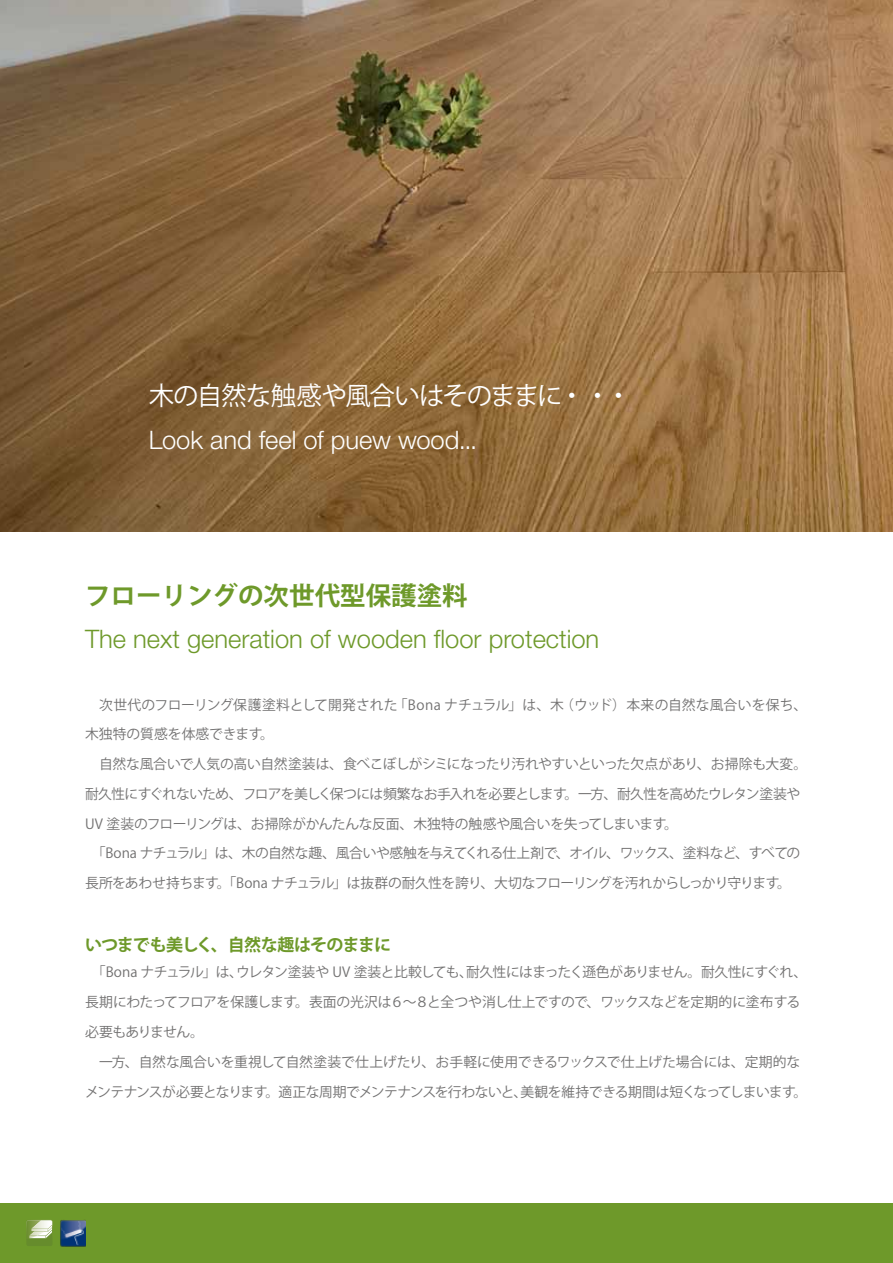
<style>
.page{position:relative;width:893px;height:1263px;background:#fff}
.page>*{position:absolute;margin:0;border:0;box-sizing:border-box;transform-origin:0 0}
.t1{font:300 25.5px/43.3px "Helvetica Neue LT Std";color:#6e992a}
.t2{font:300 25.5px/43.3px "Helvetica Neue LT Std";letter-spacing:-.005em;color:#fff}
.t3{font:700 16.95px "Koz Go Pro";letter-spacing:-.06em;color:#6e992a}
.t4{font:13.8px/29.7px "Koz Go Pro";letter-spacing:-.035em;color:#727171}
.s1{font-family:"Koz Go Pro";font-weight:400}
.s2{font-family:"Koz Go Pro";font-weight:700}
</style>
<div class="page">
<img style="left:0;top:0;width:893px;height:531px">
<div style="left:0;top:1203px;width:893px;height:60px;background:#6e992a"></div>
<svg style="left:26px;top:1220px;width:27px;height:26px"></svg>
<img style="left:60px;top:1220px;width:26px;height:26px">
<p class="t2" style="left:149px;top:374px;width:484px"><span class="s1">木の自然な触感や風合いはそのままに・・・<br></span>Look and feel of puew wood...</p>
<p class="t1" style="left:85px;top:574px;width:516px"><span class="s2">フローリングの次世代型保護塗料<br></span>The next generation of wooden floor protection</p>
<p class="t4" style="left:85px;top:690px;width:724px">　次世代のフローリング保護塗料として開発された「Bona ナチュラル」は、木（ウッド）本来の自然な風合いを保ち、木独特の質感を体感できます。<br>　自然な風合いで人気の高い自然塗装は、食べこぼしがシミになったり汚れやすいといった欠点があり、お掃除も大変。耐久性にすぐれないため、フロアを美しく保つには頻繁なお手入れを必要とします。一方、耐久性を高めたウレタン塗装やUV 塗装のフローリングは、お掃除がかんたんな反面、木独特の触感や風合いを失ってしまいます。<br>　「Bona ナチュラル」は、木の自然な趣、風合いや感触を与えてくれる仕上剤で、オイル、ワックス、塗料など、すべての長所をあわせ持ちます。「Bona ナチュラル」は抜群の耐久性を誇り、大切なフローリングを汚れからしっかり守ります。</p>
<p class="t3" style="left:85px;top:933px;width:307px">いつまでも美しく、自然な趣はそのままに</p>
<p class="t4" style="left:85px;top:958px;width:724px">　「Bona ナチュラル」は、ウレタン塗装や UV 塗装と比較しても、耐久性にはまったく遜色がありません。耐久性にすぐれ、長期にわたってフロアを保護します。表面の光沢は６～８と全つや消し仕上ですので、ワックスなどを定期的に塗布する必要もありません。<br>　一方、自然な風合いを重視して自然塗装で仕上げたり、お手軽に使用できるワックスで仕上げた場合には、定期的なメンテナンスが必要となります。適正な周期でメンテナンスを行わないと、美観を維持できる期間は短くなってしまいます。</p>
</div>
